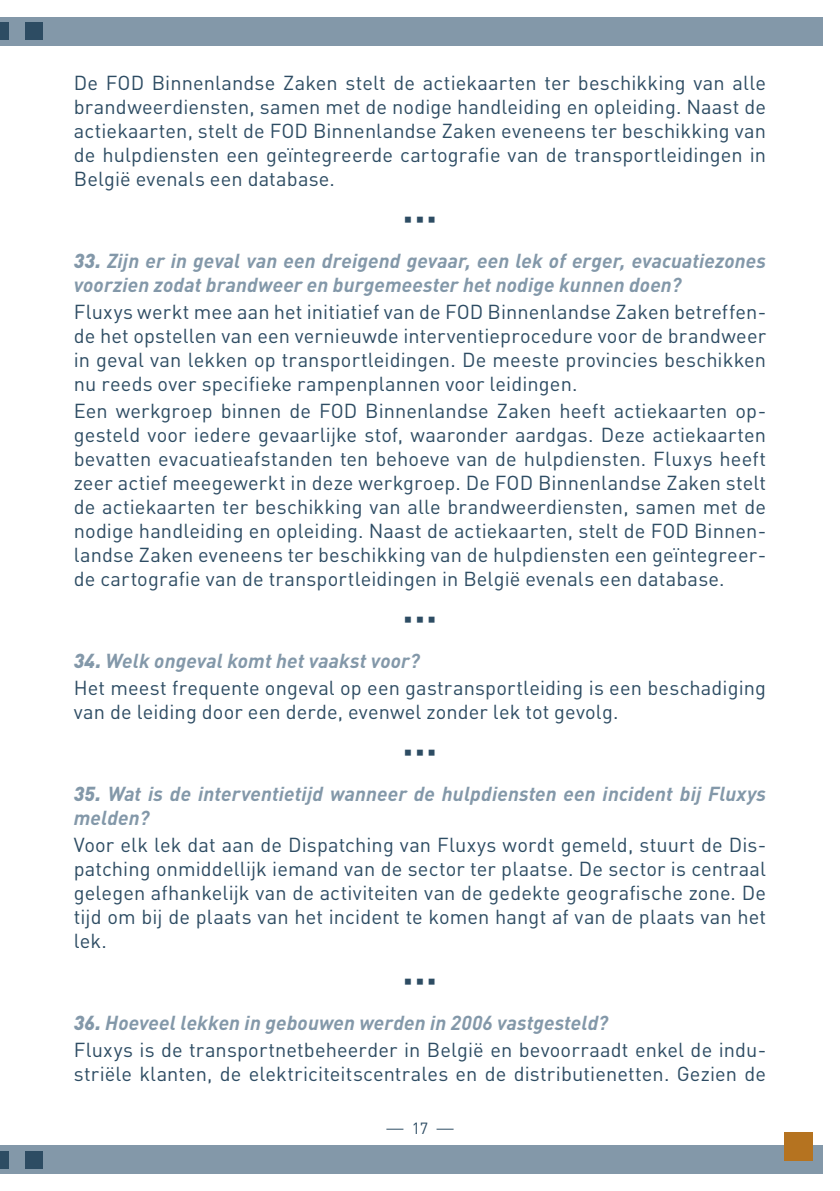
<style>
.page{position:relative;width:840px;height:1191px;background:#fff}
.page>*{position:absolute;margin:0;border:0;box-sizing:border-box;transform-origin:0 0}
.Texte_courant{font:20px/24px "DIN";letter-spacing:.005em;color:#2d4c63;text-align:justify}
.Questions{font:italic 700 20px/24px "DIN";letter-spacing:.005em;color:#8398a9}
.Separation{font:20px "Wingdings";color:#2d4c63}
.t1{font:16px "DIN";color:#2d4c63}
.s1{font-weight:900}
</style>
<div class="page">
<svg style="left:386px;top:1128px;width:17px;height:1px"></svg>
<svg style="left:436px;top:1128px;width:17px;height:1px"></svg>
<div style="left:0;top:17px;width:822px;height:28px;background:#8398a9"></div>
<div style="left:0;top:23px;width:9px;height:17px;background:#2d4c63"></div>
<div style="left:26px;top:23px;width:17px;height:17px;background:#2d4c63"></div>
<div style="left:0;top:1145px;width:822px;height:29px;background:#8398a9"></div>
<div style="left:0;top:1151px;width:9px;height:17px;background:#2d4c63"></div>
<div style="left:26px;top:1151px;width:17px;height:17px;background:#2d4c63"></div>
<div style="left:784px;top:1131px;width:28px;height:29px;background:#b57320"></div>
<p class="Texte_courant" style="left:74px;top:70px;width:693px">De FOD Binnenlandse Zaken stelt de actiekaarten ter beschikking van alle brandweerdiensten, samen met de nodige handleiding en opleiding. Naast de actiekaarten, stelt de FOD Binnenlandse Zaken eveneens ter beschikking van de hulpdiensten een geïntegreerde cartografie van de transportleidingen in België evenals een database.</p>
<p class="Separation" style="left:403px;top:209px;width:34px">▪▪▪</p>
<p class="Questions" style="left:74px;top:248px;width:693px"><span class="s1">33.</span> Zijn er in geval van een dreigend gevaar, een lek of erger, evacuatiezones voorzien zodat brandweer en burgemeester het nodige kunnen doen?</p>
<p class="Texte_courant" style="left:74px;top:299px;width:693px">Fluxys werkt mee aan het initiatief van de FOD Binnenlandse Zaken betreffen&shy;de het opstellen van een vernieuwde interventieprocedure voor de brandweer in geval van lekken op transportleidingen. De meeste provincies beschikken nu reeds over specifieke rampenplannen voor leidingen.</p>
<p class="Texte_courant" style="left:74px;top:398px;width:693px">Een werkgroep binnen de FOD Binnenlandse Zaken heeft actiekaarten op&shy;gesteld voor iedere gevaarlijke stof, waaronder aardgas. Deze actiekaarten bevatten evacuatieafstanden ten behoeve van de hulpdiensten. Fluxys heeft zeer actief meegewerkt in deze werkgroep. De FOD Binnenlandse Zaken stelt de actiekaarten ter beschikking van alle brandweerdiensten, samen met de nodige handleiding en opleiding. Naast de actiekaarten, stelt de FOD Binnen&shy;landse Zaken eveneens ter beschikking van de hulpdiensten een geïntegreer&shy;de cartografie van de transportleidingen in België evenals een database.</p>
<p class="Separation" style="left:403px;top:609px;width:34px">▪▪▪</p>
<p class="Questions" style="left:74px;top:648px;width:347px"><span class="s1">34.</span> Welk ongeval komt het vaakst voor?</p>
<p class="Texte_courant" style="left:74px;top:675px;width:693px">Het meest frequente ongeval op een gastransportleiding is een beschadiging van de leiding door een derde, evenwel zonder lek tot gevolg.</p>
<p class="Separation" style="left:403px;top:742px;width:34px">▪▪▪</p>
<p class="Questions" style="left:74px;top:780px;width:693px"><span class="s1">35.</span> Wat is de interventietijd wanneer de hulpdiensten een incident bij Fluxys melden?</p>
<p class="Texte_courant" style="left:74px;top:832px;width:693px">Voor elk lek dat aan de Dispatching van Fluxys wordt gemeld, stuurt de Dis&shy;patching onmiddellijk iemand van de sector ter plaatse. De sector is centraal gelegen afhankelijk van de activiteiten van de gedekte geografische zone. De tijd om bij de plaats van het incident te komen hangt af van de plaats van het lek.</p>
<p class="Separation" style="left:403px;top:970px;width:34px">▪▪▪</p>
<p class="Questions" style="left:74px;top:1009px;width:535px"><span class="s1">36.</span> Hoeveel lekken in gebouwen werden in 2006 vastgesteld?</p>
<p class="Texte_courant" style="left:74px;top:1037px;width:693px">Fluxys is de transportnetbeheerder in België en bevoorraadt enkel de indu&shy;striële klanten, de elektriciteitscentrales en de distributienetten. Gezien de</p>
<p class="t1" style="left:411px;top:1117px;width:18px">17</p>
</div>
